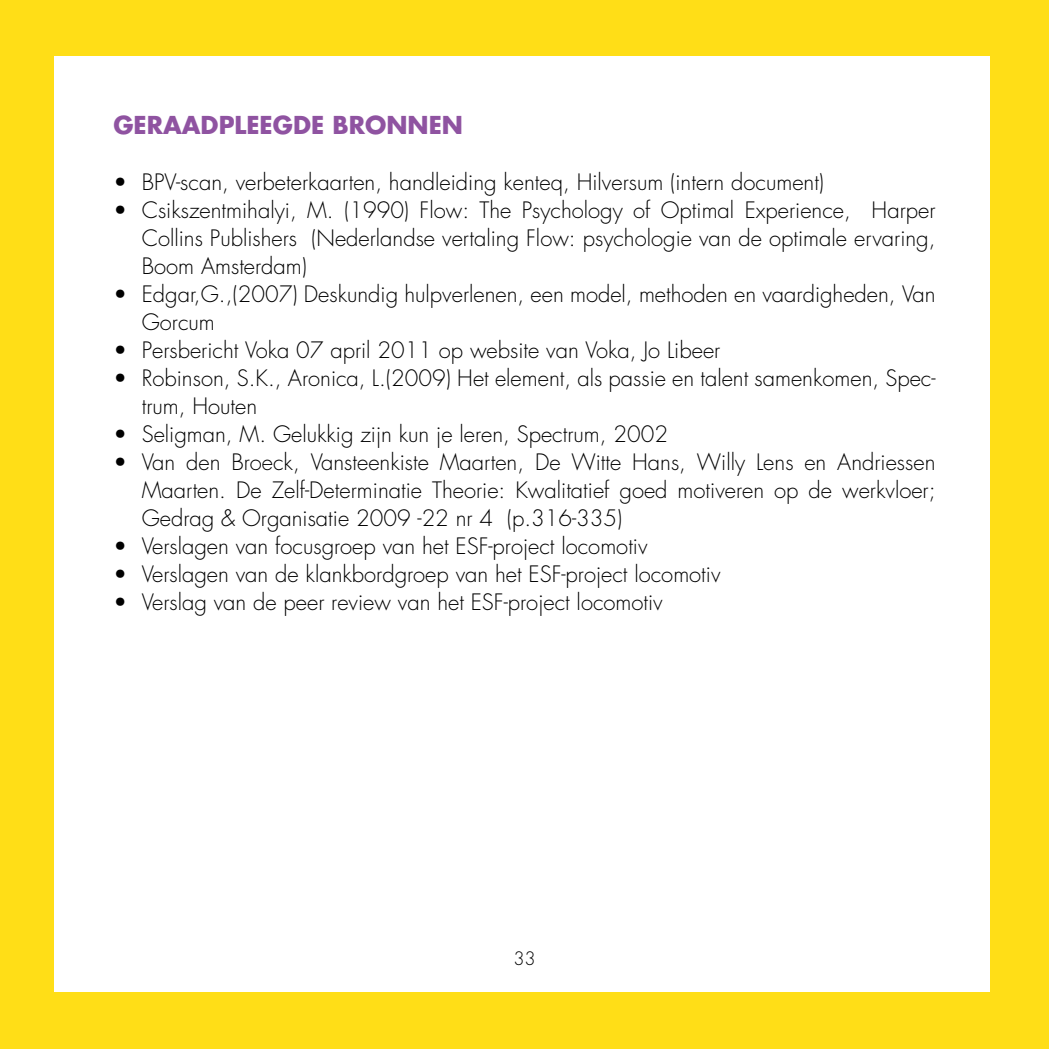
<style>
.page{position:relative;width:1049px;height:1049px;background:#ffde17}
.page>*{position:absolute;margin:0;border:0;box-sizing:border-box;transform-origin:0 0}
.t1{font:700 24px "Futura CE";color:#8f53a1}
.t2{font:300 22px/28px "Futura CE";color:#000;text-align:justify}
.t3{font:300 18px "Futura CE";color:#000}
</style>
<div class="page">
<div style="left:55px;top:56px;width:935px;height:935px;background:#fff"></div>
<p class="t1" style="left:113px;top:107px;width:351px">GERAADPLEEGDE BRONNEN</p>
<p class="t2" style="left:113px;top:168px;width:712px">• BPV-scan, verbeterkaarten, handleiding kenteq, Hilversum (intern document)</p>
<p class="t2" style="left:142px;top:196px;width:795px;text-indent:-28px">• Csikszentmihalyi, M. (1990) Flow: The Psychology of Optimal Experience, Harper Collins Publishers (Nederlandse vertaling Flow: psychologie van de optimale ervaring, Boom Amsterdam)</p>
<p class="t2" style="left:142px;top:280px;width:795px;text-indent:-28px">• Edgar,G.,(2007) Deskundig hulpverlenen, een model, methoden en vaardigheden, Van<br>Gorcum</p>
<p class="t2" style="left:113px;top:336px;width:608px">• Persbericht Voka 07 april 2011 op website van Voka, Jo Libeer</p>
<p class="t2" style="left:142px;top:364px;width:795px;text-indent:-28px">• Robinson, S.K., Aronica, L.(2009) Het element, als passie en talent samenkomen, Spec&shy;trum, Houten</p>
<p class="t2" style="left:113px;top:420px;width:556px">• Seligman, M. Gelukkig zijn kun je leren, Spectrum, 2002</p>
<p class="t2" style="left:142px;top:448px;width:795px;text-indent:-28px">• Van den Broeck, Vansteenkiste Maarten, De Witte Hans, Willy Lens en Andriessen Maarten. De Zelf-Determinatie Theorie: Kwalitatief goed motiveren op de werkvloer; Gedrag &amp; Organisatie 2009 -22 nr 4 (p.316-335)</p>
<p class="t2" style="left:113px;top:532px;width:536px">• Verslagen van focusgroep van het ESF-project locomotiv</p>
<p class="t2" style="left:113px;top:560px;width:609px">• Verslagen van de klankbordgroep van het ESF-project locomotiv</p>
<p class="t2" style="left:113px;top:588px;width:551px">• Verslag van de peer review van het ESF-project locomotiv</p>
<p class="t3" style="left:513px;top:947px;width:24px">33</p>
</div>
